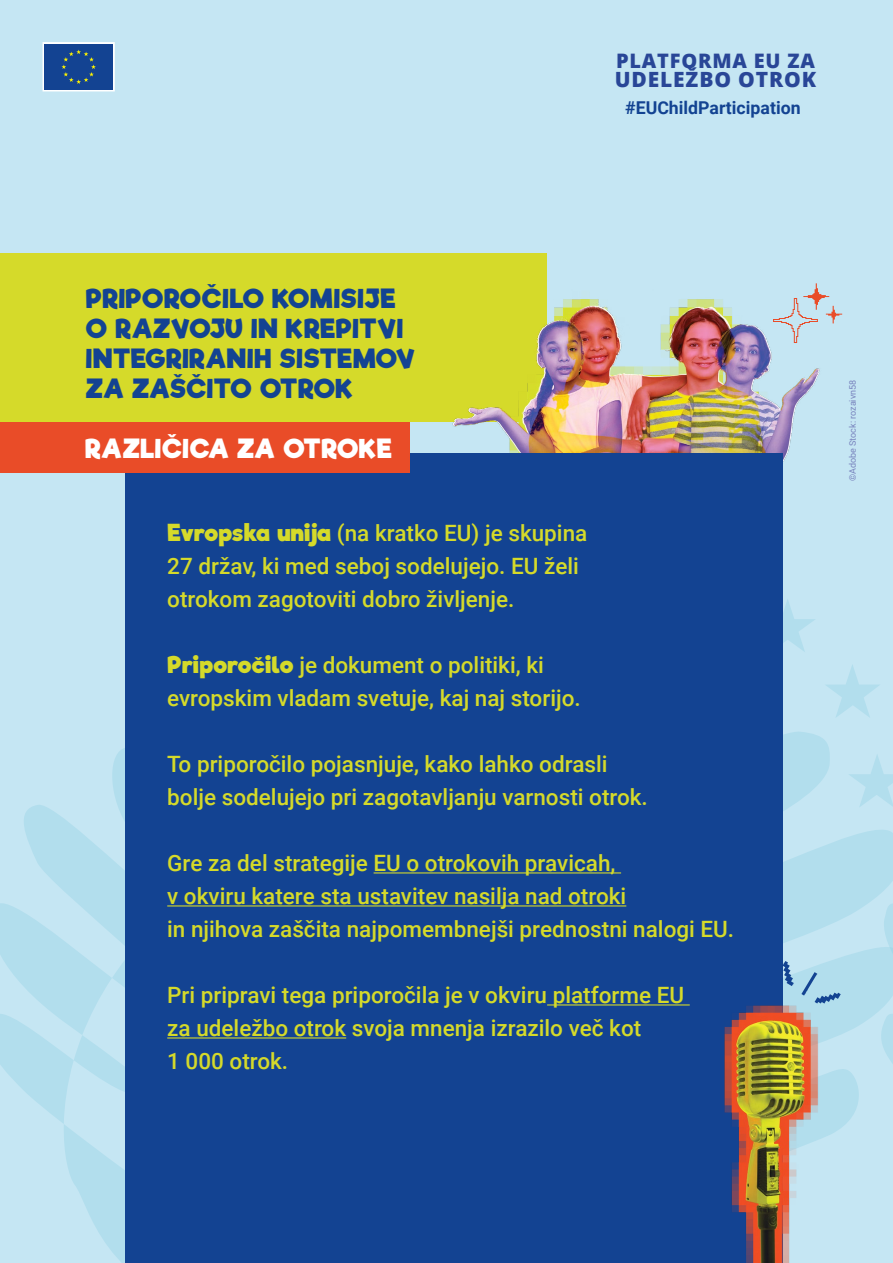
<style>
.page{position:relative;width:893px;height:1263px;background:#c5e6f3}
.page>*{position:absolute;margin:0;border:0;box-sizing:border-box;transform-origin:0 0}
.t1{font:700 25.5px/30.2px "Riffic";color:#134392}
.t2{font:700 25.5px "Riffic";color:#fff}
.Body_1{font:500 22.5px "Roboto";color:#d5da2a}
.t3{font:800 21px "Open Sans";letter-spacing:.04em;color:#294697}
.t4{font:800 19.95px "Open Sans";letter-spacing:.04em;color:#294697}
.t5{font:700 17.7px "Roboto";color:#134392}
.image_copyright{font:9px "Roboto";color:#7883bd}
.s1{font-family:"Riffic";font-weight:700}
</style>
<div class="page">
<svg style="left:783px;top:808px;width:110px;height:325px;fill:#b2deed"></svg>
<svg style="left:0;top:748px;width:125px;height:515px"></svg>
<svg style="left:783px;top:599px;width:110px;height:209px"></svg>
<svg style="left:875px;top:883px;width:18px;height:241px"></svg>
<svg style="left:43px;top:42px;width:72px;height:49px;background:#2f5999"></svg>
<div style="left:0;top:254px;width:546px;height:168px;background:#d5da2a"></div>
<img style="left:446px;top:254px;width:374px;height:208px">
<div style="left:125px;top:454px;width:658px;height:809px;background:#134392"></div>
<hr style="left:374px;top:872px;width:247px;height:1px;background:#d5da2a">
<hr style="left:167px;top:905px;width:459px;height:1px;background:#d5da2a">
<hr style="left:547px;top:1004px;width:143px;height:1px;background:#d5da2a">
<hr style="left:167px;top:1037px;width:179px;height:1px;background:#d5da2a">
<div style="left:0;top:422px;width:410px;height:51px;background:#e94c28"></div>
<svg style="left:783px;top:961px;width:11px;height:25px"></svg>
<svg style="left:801px;top:972px;width:40px;height:31px"></svg>
<img style="left:724px;top:995px;width:109px;height:268px">
<svg style="left:773px;top:283px;width:69px;height:60px"></svg>
<p class="t4" style="left:616px;top:45px;width:200px">PLATFORMA EU ZA</p>
<p class="t3" style="left:615px;top:63px;width:203px">UDELEŽBO OTROK</p>
<p class="t5" style="left:625px;top:95px;width:177px">#EUChildParticipation</p>
<p class="t1" style="left:86px;top:283px;width:331px">PRIPOROČILO KOMISIJE<br>O RAZVOJU IN KREPITVI<br>INTEGRIRANIH SISTEMOV<br>ZA ZAŠČITO OTROK</p>
<p class="t2" style="left:85px;top:432px;width:309px">RAZLIČICA ZA OTROKE</p>
<p class="Body_1" style="left:167px;top:517px;width:422px"><span class="s1">Evropska unija</span> (na kratko EU) je skupina</p>
<p class="Body_1" style="left:167px;top:550px;width:413px">27 držav, ki med seboj sodelujejo. EU želi</p>
<p class="Body_1" style="left:167px;top:583px;width:349px">otrokom zagotoviti dobro življenje.</p>
<p class="Body_1" style="left:167px;top:649px;width:378px"><span class="s1">Priporočilo</span> je dokument o politiki, ki</p>
<p class="Body_1" style="left:167px;top:682px;width:415px">evropskim vladam svetuje, kaj naj storijo.</p>
<p class="Body_1" style="left:167px;top:748px;width:442px">To priporočilo pojasnjuje, kako lahko odrasli</p>
<p class="Body_1" style="left:167px;top:781px;width:482px">bolje sodelujejo pri zagotavljanju varnosti otrok.</p>
<p class="Body_1" style="left:167px;top:847px;width:450px">Gre za del strategije EU o otrokovih pravicah,</p>
<p class="Body_1" style="left:167px;top:880px;width:461px">v okviru katere sta ustavitev nasilja nad otroki</p>
<p class="Body_1" style="left:167px;top:913px;width:568px">in njihova zaščita najpomembnejši prednostni nalogi EU.</p>
<p class="Body_1" style="left:167px;top:979px;width:518px">Pri pripravi tega priporočila je v okviru platforme EU</p>
<p class="Body_1" style="left:167px;top:1012px;width:476px">za udeležbo otrok svoja mnenja izrazilo več kot</p>
<p class="Body_1" style="left:167px;top:1045px;width:122px">1 000 otrok.</p>
<p class="image_copyright" style="left:846px;top:481px;width:103px;rotate:-90deg">©Adobe Stock: rozaivn58</p>
</div>
